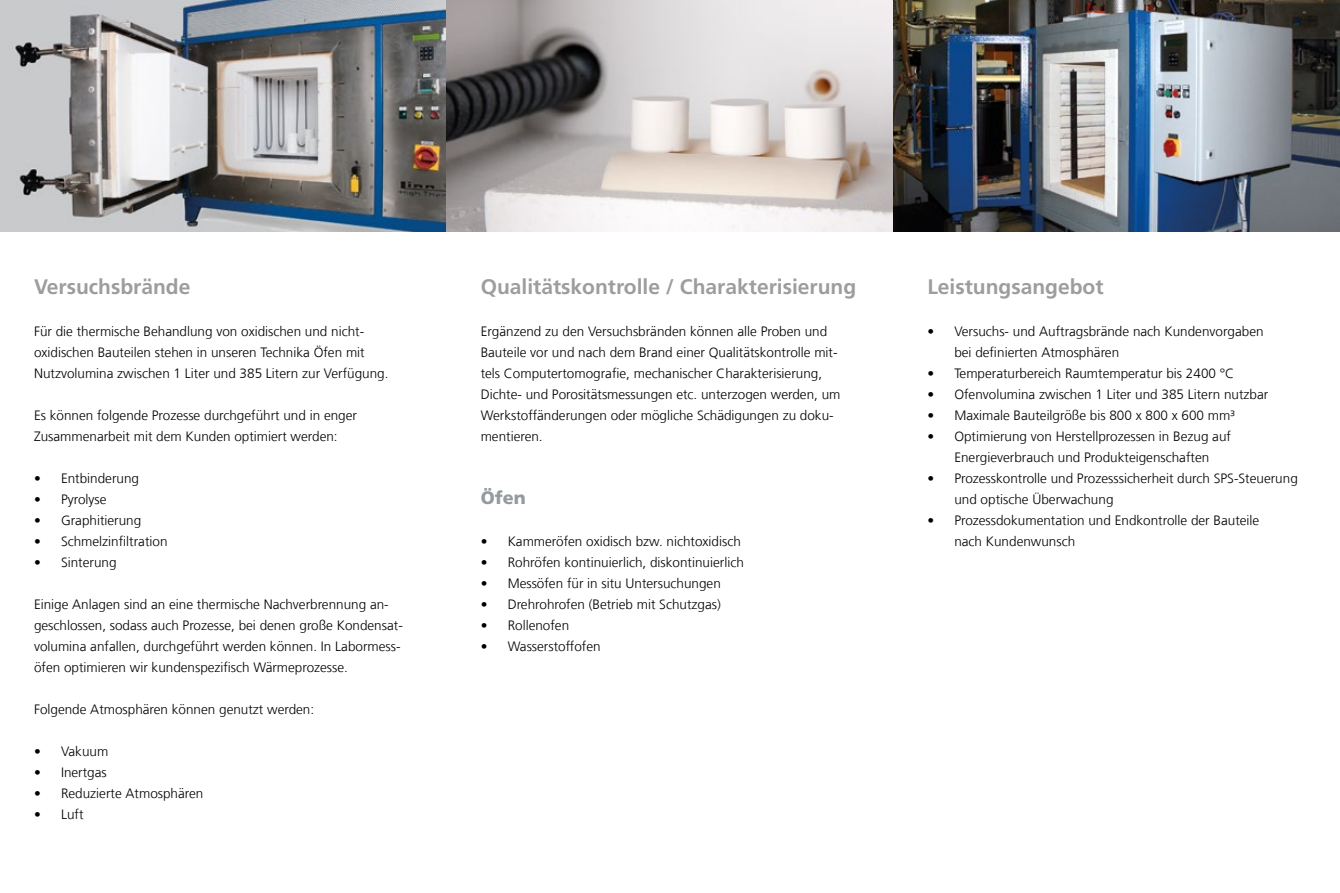
<style>
.page{position:relative;width:1340px;height:893px;background:#fff}
.page>*{position:absolute;margin:0;border:0;box-sizing:border-box;transform-origin:0 0}
.t1{font:700 21px "Frutiger LT Com";color:#9d9d9c}
.t2{font:900 18px "Frutiger LT Com";color:#949b9f}
.t3{font:300 13.5px/21px "Frutiger LT Com";color:#000}
</style>
<div class="page">
<img style="left:0;top:0;width:1339px;height:231px">
<h1 class="t1" style="left:34px;top:275px;width:158px">Versuchsbrände</h1>
<p class="t3" style="left:34px;top:321px;width:356px">Für die thermische Behandlung von oxidischen und nicht&shy;oxidischen Bauteilen stehen in unseren Technika Öfen mit<br>Nutzvolumina zwischen 1 Liter und 385 Litern zur Verfügung.</p>
<p class="t3" style="left:34px;top:405px;width:324px">Es können folgende Prozesse durchgeführt und in enger<br>Zusammenarbeit mit dem Kunden optimiert werden:</p>
<p class="t3" style="left:34px;top:468px;width:107px">• Entbinderung</p>
<p class="t3" style="left:34px;top:489px;width:74px">• Pyrolyse</p>
<p class="t3" style="left:34px;top:510px;width:109px">• Graphitierung</p>
<p class="t3" style="left:34px;top:531px;width:135px">• Schmelzinfiltration</p>
<p class="t3" style="left:34px;top:552px;width:84px">• Sinterung</p>
<p class="t3" style="left:34px;top:594px;width:370px">Einige Anlagen sind an eine thermische Nachverbrennung an&shy;geschlossen, sodass auch Prozesse, bei denen große Kondensat&shy;volumina anfallen, durchgeführt werden können. In Labormess&shy;öfen optimieren wir kundenspezifisch Wärmeprozesse.</p>
<p class="t3" style="left:34px;top:699px;width:282px">Folgende Atmosphären können genutzt werden:</p>
<p class="t3" style="left:34px;top:741px;width:76px">• Vakuum</p>
<p class="t3" style="left:34px;top:762px;width:74px">• Inertgas</p>
<p class="t3" style="left:34px;top:783px;width:171px">• Reduzierte Atmosphären</p>
<p class="t3" style="left:34px;top:804px;width:51px">• Luft</p>
<h1 class="t1" style="left:480px;top:275px;width:377px">Qualitätskontrolle / Charakterisierung</h1>
<p class="t3" style="left:480px;top:321px;width:361px">Ergänzend zu den Versuchsbränden können alle Proben und Bauteile vor und nach dem Brand einer Qualitätskontrolle mit&shy;tels Computertomografie, mechanischer Charakterisierung, Dichte- und Porositätsmessungen etc. unterzogen werden, um Werkstoffänderungen oder mögliche Schädigungen zu doku&shy;mentieren.</p>
<h2 class="t2" style="left:480px;top:487px;width:46px">Öfen</h2>
<p class="t3" style="left:480px;top:531px;width:262px">• Kammeröfen oxidisch bzw. nichtoxidisch</p>
<p class="t3" style="left:480px;top:552px;width:265px">• Rohröfen kontinuierlich, diskontinuierlich</p>
<p class="t3" style="left:480px;top:573px;width:242px">• Messöfen für in situ Untersuchungen</p>
<p class="t3" style="left:480px;top:594px;width:242px">• Drehrohrofen (Betrieb mit Schutzgas)</p>
<p class="t3" style="left:480px;top:615px;width:90px">• Rollenofen</p>
<p class="t3" style="left:480px;top:636px;width:122px">• Wasserstoffofen</p>
<h1 class="t1" style="left:927px;top:275px;width:178px">Leistungsangebot</h1>
<p class="t3" style="left:954px;top:321px;width:311px;text-indent:-27px">• Versuchs- und Auftragsbrände nach Kundenvorgaben bei definierten Atmosphären</p>
<p class="t3" style="left:927px;top:363px;width:308px">• Temperaturbereich Raumtemperatur bis 2400 °C</p>
<p class="t3" style="left:927px;top:384px;width:342px">• Ofenvolumina zwischen 1 Liter und 385 Litern nutzbar</p>
<p class="t3" style="left:927px;top:405px;width:309px">• Maximale Bauteilgröße bis 800 x 800 x 600 mm³</p>
<p class="t3" style="left:927px;top:426px;width:305px;text-align:center">• Optimierung von Herstellprozessen in Bezug auf<br>Energieverbrauch und Produkteigenschaften</p>
<p class="t3" style="left:954px;top:468px;width:345px;text-indent:-27px">• Prozesskontrolle und Prozesssicherheit durch SPS-Steuerung und optische Überwachung</p>
<p class="t3" style="left:954px;top:510px;width:306px;text-indent:-27px">• Prozessdokumentation und Endkontrolle der Bauteile nach Kundenwunsch</p>
</div>
